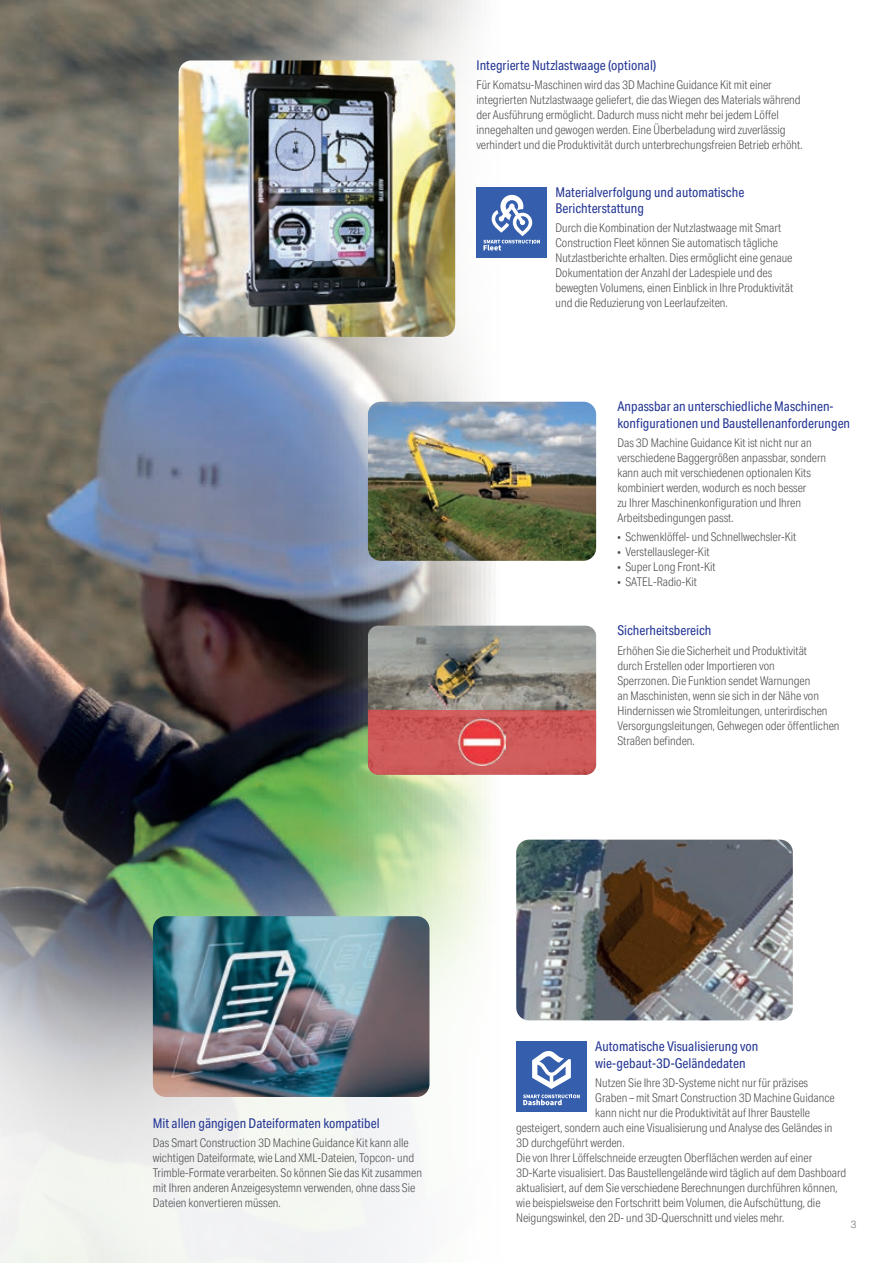
<style>
.page{position:relative;width:893px;height:1263px;background:#fff}
.page>*{position:absolute;margin:0;border:0;box-sizing:border-box;transform-origin:0 0}
.t1{font:13.5px/16.5px "Aktiv Grotesk Cd";color:#263895}
.t2{font:300 12px/15px "Aktiv Grotesk Cd";color:#4b4c4d}
.t3{font:10.5px "Aktiv Grotesk";color:#939598}
</style>
<div class="page">
<img style="left:0;top:0;width:68px;height:631px">
<img style="left:437px;top:753px;width:346px;height:289px">
<img style="left:68px;top:0;width:529px;height:667px">
<img style="left:0;top:631px;width:437px;height:632px">
<img style="left:179px;top:60px;width:276px;height:277px">
<img style="left:368px;top:402px;width:228px;height:159px">
<img style="left:516px;top:840px;width:277px;height:180px">
<img style="left:153px;top:916px;width:276px;height:181px">
<img style="left:368px;top:626px;width:228px;height:84px">
<svg style="left:368px;top:710px;width:228px;height:65px;background:#cc5958"></svg>
<img style="left:458px;top:719px;width:48px;height:47px">
<div style="left:476px;top:187px;width:71px;height:70px;background:#355fac"></div>
<svg style="left:483px;top:195px;width:57px;height:55px"></svg>
<div style="left:516px;top:1042px;width:71px;height:70px;background:#355fac"></div>
<svg style="left:523px;top:1051px;width:57px;height:54px"></svg>
<p class="t1" style="left:476px;top:57px;width:181px">Integrierte Nutzlastwaage (optional)</p>
<p class="t2" style="left:476px;top:78px;width:328px">Für Komatsu-Maschinen wird das 3D Machine Guidance Kit mit einer integrierten Nutzlastwaage geliefert, die das Wiegen des Materials während der Ausführung ermöglicht. Dadurch muss nicht mehr bei jedem Löffel innegehalten und gewogen werden. Eine Überbeladung wird zuverlässig verhindert und die Produktivität durch unterbrechungsfreien Betrieb erhöht.</p>
<p class="t1" style="left:555px;top:184px;width:190px">Materialverfolgung und automatische<br>Berichterstattung</p>
<p class="t2" style="left:555px;top:221px;width:239px">Durch die Kombination der Nutzlastwaage mit Smart Construction Fleet können Sie automatisch tägliche Nutzlastberichte erhalten. Dies ermöglicht eine genaue Dokumentation der Anzahl der Ladespiele und des bewegten Volumens, einen Einblick in Ihre Produktivität und die Reduzierung von Leerlaufzeiten.</p>
<p class="t1" style="left:617px;top:398px;width:234px">Anpassbar an unterschiedliche Maschinen&shy;konfigurationen und Baustellenanforderungen</p>
<p class="t2" style="left:617px;top:435px;width:210px">Das 3D Machine Guidance Kit ist nicht nur an verschiedene Baggergrößen anpassbar, sondern kann auch mit verschiedenen optionalen Kits kombiniert werden, wodurch es noch besser<br>zu Ihrer Maschinenkonfiguration und Ihren Arbeitsbedingungen passt.</p>
<p class="t2" style="left:617px;top:530px;width:181px">• Schwenklöffel- und Schnellwechsler-Kit</p>
<p class="t2" style="left:617px;top:545px;width:94px">• Verstellausleger-Kit</p>
<p class="t2" style="left:617px;top:560px;width:100px">• Super Long Front-Kit</p>
<p class="t2" style="left:617px;top:575px;width:81px">• SATEL-Radio-Kit</p>
<p class="t1" style="left:617px;top:622px;width:96px">Sicherheitsbereich</p>
<p class="t2" style="left:617px;top:643px;width:224px">Erhöhen Sie die Sicherheit und Produktivität<br>durch Erstellen oder Importieren von<br>Sperrzonen. Die Funktion sendet Warnungen<br>an Maschinisten, wenn sie sich in der Nähe von Hindernissen wie Stromleitungen, unterirdischen Versorgungsleitungen, Gehwegen oder öffentlichen Straßen befinden.</p>
<p class="t1" style="left:153px;top:1115px;width:228px">Mit allen gängigen Dateiformaten kompatibel</p>
<p class="t2" style="left:153px;top:1135px;width:271px">Das Smart Construction 3D Machine Guidance Kit kann alle wichtigen Dateiformate, wie Land XML-Dateien, Topcon- und Trimble-Formate verarbeiten. So können Sie das Kit zusammen mit Ihren anderen Anzeigesystemn verwenden, ohne dass Sie Dateien konvertieren müssen.</p>
<p class="t1" style="left:595px;top:1038px;width:165px">Automatische Visualisierung von wie-gebaut-3D-Geländedaten</p>
<p class="t2" style="left:595px;top:1075px;width:214px">Nutzen Sie Ihre 3D-Systeme nicht nur für präzises</p>
<p class="t2" style="left:595px;top:1090px;width:241px">Graben – mit Smart Construction 3D Machine Guidance</p>
<p class="t2" style="left:595px;top:1105px;width:216px">kann nicht nur die Produktivität auf Ihrer Baustelle</p>
<p class="t2" style="left:516px;top:1120px;width:318px">gesteigert, sondern auch eine Visualisierung und Analyse des Geländes in</p>
<p class="t2" style="left:516px;top:1135px;width:110px">3D durchgeführt werden.</p>
<p class="t2" style="left:516px;top:1150px;width:297px">Die von Ihrer Löffelschneide erzeugten Oberflächen werden auf einer</p>
<p class="t2" style="left:516px;top:1165px;width:331px">3D-Karte visualisiert. Das Baustellengelände wird täglich auf dem Dashboard</p>
<p class="t2" style="left:516px;top:1180px;width:323px">aktualisiert, auf dem Sie verschiedene Berechnungen durchführen können,</p>
<p class="t2" style="left:516px;top:1195px;width:306px">wie beispielsweise den Fortschritt beim Volumen, die Aufschüttung, die</p>
<p class="t2" style="left:516px;top:1210px;width:270px">Neigungswinkel, den 2D- und 3D-Querschnitt und vieles mehr.</p>
<p class="t3" style="left:850px;top:1218px;width:8px">3</p>
</div>
